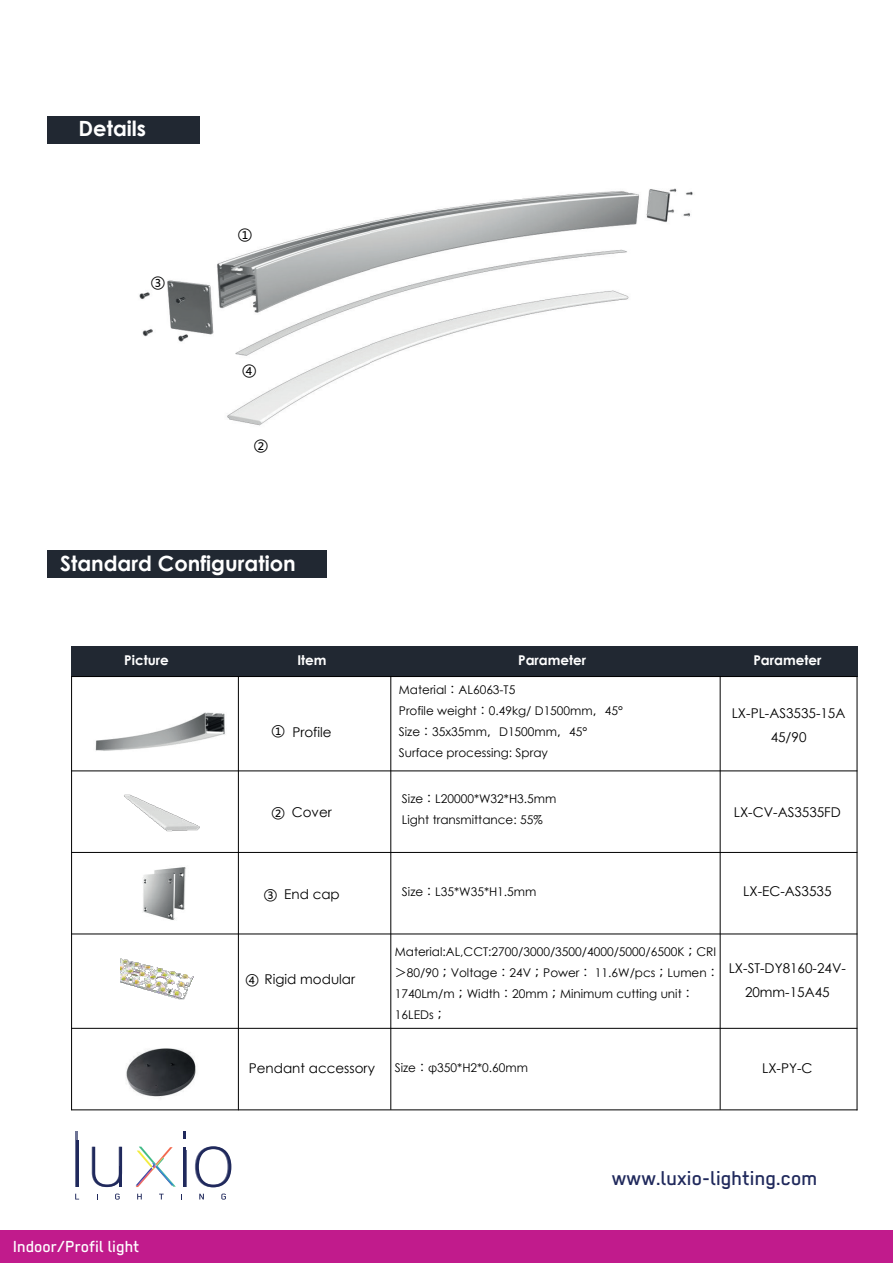
<style>
.page{position:relative;width:893px;height:1263px;background:#fff}
.page>*{position:absolute;margin:0;border:0;box-sizing:border-box;transform-origin:0 0}
.t1{font:500 22.5px "Regular";color:#20295c}
.t2{font:700 21px "Century Gothic";color:#fff}
.t3{font:500 18px "Regular";color:#fff}
.t4{font:14.4px "Microsoft Ya Hei";color:#000001}
.t5{font:13.5px/24px "Century Gothic";color:#000001;text-align:center}
.t6{font:700 13.5px "Century Gothic";color:#fff}
.t7{font:13.5px "Microsoft Ya Hei";color:#000001}
.t8{font:12px/21px "Century Gothic";color:#000001}
.s1{font-family:"Koz Go Pr 6 N"}
.s2{font-family:"Microsoft Ya Hei"}
</style>
<div class="page">
<div style="left:71px;top:647px;width:786px;height:30px;background:#212832"></div>
<div style="left:47px;top:116px;width:152px;height:27px;background:#212832"></div>
<svg style="left:136px;top:1147px;width:40px;height:40px"></svg>
<hr style="left:183px;top:1147px;width:2px;height:40px;background:#20295c">
<hr style="left:76px;top:1140px;width:3px;height:47px;background:#20295c">
<hr style="left:75px;top:1131px;width:3px;height:56px;background:#20295c">
<svg style="left:92px;top:1147px;width:30px;height:40px"></svg>
<hr style="left:120px;top:1167px;width:2px;height:20px;background:#20295c">
<hr style="left:184px;top:1150px;width:2px;height:37px;background:#20295c">
<svg style="left:183px;top:1131px;width:2px;height:8px"></svg>
<svg style="left:195px;top:1146px;width:36px;height:41px"></svg>
<svg style="left:75px;top:1194px;width:4px;height:5px"></svg>
<svg style="left:115px;top:1193px;width:5px;height:6px"></svg>
<svg style="left:137px;top:1194px;width:5px;height:5px"></svg>
<svg style="left:159px;top:1194px;width:5px;height:5px"></svg>
<svg style="left:199px;top:1194px;width:5px;height:5px"></svg>
<svg style="left:221px;top:1193px;width:5px;height:6px"></svg>
<div style="left:1px;top:1230px;width:892px;height:33px;background:#c11b8c"></div>
<div style="left:47px;top:550px;width:280px;height:28px;background:#212832"></div>
<hr style="left:71px;top:676px;width:786px;height:1px;background:#000001">
<hr style="left:71px;top:770px;width:786px;height:1px;background:#000001">
<hr style="left:71px;top:852px;width:786px;height:1px;background:#000001">
<hr style="left:71px;top:933px;width:786px;height:1px;background:#000001">
<hr style="left:71px;top:1028px;width:320px;height:1px;background:#000001">
<hr style="left:390px;top:1028px;width:467px;height:1px;background:#000001">
<hr style="left:71px;top:1109px;width:168px;height:1px;background:#000001">
<hr style="left:238px;top:1109px;width:619px;height:1px;background:#000001">
<hr style="left:71px;top:676px;width:1px;height:434px;background:#000001">
<hr style="left:238px;top:676px;width:1px;height:434px;background:#000001">
<hr style="left:390px;top:676px;width:1px;height:434px;background:#000001">
<hr style="left:720px;top:676px;width:1px;height:434px;background:#000001">
<hr style="left:857px;top:677px;width:1px;height:433px;background:#000001">
<img style="left:95px;top:712px;width:130px;height:39px">
<img style="left:124px;top:794px;width:76px;height:38px">
<img style="left:143px;top:867px;width:43px;height:53px">
<img style="left:139px;top:188px;width:554px;height:238px">
<img style="left:121px;top:958px;width:73px;height:42px">
<img style="left:126px;top:1048px;width:70px;height:51px">
<h2 class="t2" style="left:79px;top:112px;width:69px">Details</h2>
<p class="t4" style="left:151px;top:272px;width:16px">③</p>
<p class="t4" style="left:238px;top:224px;width:16px">①</p>
<p class="t4" style="left:242px;top:360px;width:16px">④</p>
<p class="t4" style="left:254px;top:435px;width:16px">②</p>
<h2 class="t2" style="left:60px;top:547px;width:237px">Standard Configuration</h2>
<p class="t6" style="left:124px;top:650px;width:46px">Picture</p>
<p class="t6" style="left:297px;top:650px;width:31px">Item</p>
<p class="t6" style="left:518px;top:650px;width:70px">Parameter</p>
<p class="t6" style="left:753px;top:650px;width:70px">Parameter</p>
<p class="t7" style="left:271px;top:721px;width:15px">①</p>
<p class="t5" style="left:292px;top:720px;width:41px">Profile</p>
<p class="t7" style="left:271px;top:803px;width:15px">②</p>
<p class="t5" style="left:292px;top:800px;width:42px">Cover</p>
<p class="t8" style="left:399px;top:679px;width:225px">Material<span class="s1">：</span>AL6063-T5<br>Profile weight<span class="s1">：</span>0.49kg/ D1500mm<span class="s1">，</span>45°<br>Size<span class="s1">：</span>35x35mm<span class="s1">，</span>D1500mm<span class="s1">，</span>45°<br>Surface processing: Spray</p>
<p class="t8" style="left:402px;top:788px;width:156px">Size<span class="s1">：</span>L20000*W32*H3.5mm<br>Light transmittance: 55%</p>
<p class="t5" style="left:732px;top:701px;width:115px">LX-PL-AS3535-15A<br>45/90</p>
<p class="t5" style="left:734px;top:800px;width:109px">LX-CV-AS3535FD</p>
<p class="t7" style="left:264px;top:884px;width:15px">③</p>
<p class="t5" style="left:284px;top:881px;width:57px">End cap</p>
<p class="t8" style="left:402px;top:881px;width:136px">Size<span class="s1">：</span>L35*W35*H1.5mm</p>
<p class="t5" style="left:743px;top:878px;width:90px">LX-EC-AS3535</p>
<p class="t5" style="left:245px;top:967px;width:111px"><span class="s2">④</span> Rigid modular</p>
<p class="t5" style="left:249px;top:1056px;width:128px">Pendant accessory</p>
<p class="t8" style="left:395px;top:941px;width:325px">Material:AL,CCT:2700/3000/3500/4000/5000/6500K<span class="s1">；</span>CRI<span class="s1">＞</span>80/90<span class="s1">；</span>Voltage<span class="s1">：</span>24V<span class="s1">；</span>Power<span class="s1">：</span> 11.6W/pcs<span class="s1">；</span>Lumen<span class="s1">：</span>1740Lm/m<span class="s1">；</span>Width<span class="s1">：</span>20mm<span class="s1">；</span>Minimum cutting unit<span class="s1">：</span>16LEDs<span class="s1">；</span></p>
<p class="t5" style="left:729px;top:956px;width:119px">LX-ST-DY8160-24V-<br>20mm-15A45</p>
<p class="t8" style="left:395px;top:1057px;width:135px">Size<span class="s1">：</span>φ350*H2*0.60mm</p>
<p class="t5" style="left:762px;top:1056px;width:52px">LX-PY-C</p>
<h3 class="t3" style="left:13px;top:1236px;width:128px">Indoor/Profil light</h3>
<h1 class="t1" style="left:612px;top:1165px;width:207px">www.luxio-lighting.com</h1>
</div>
